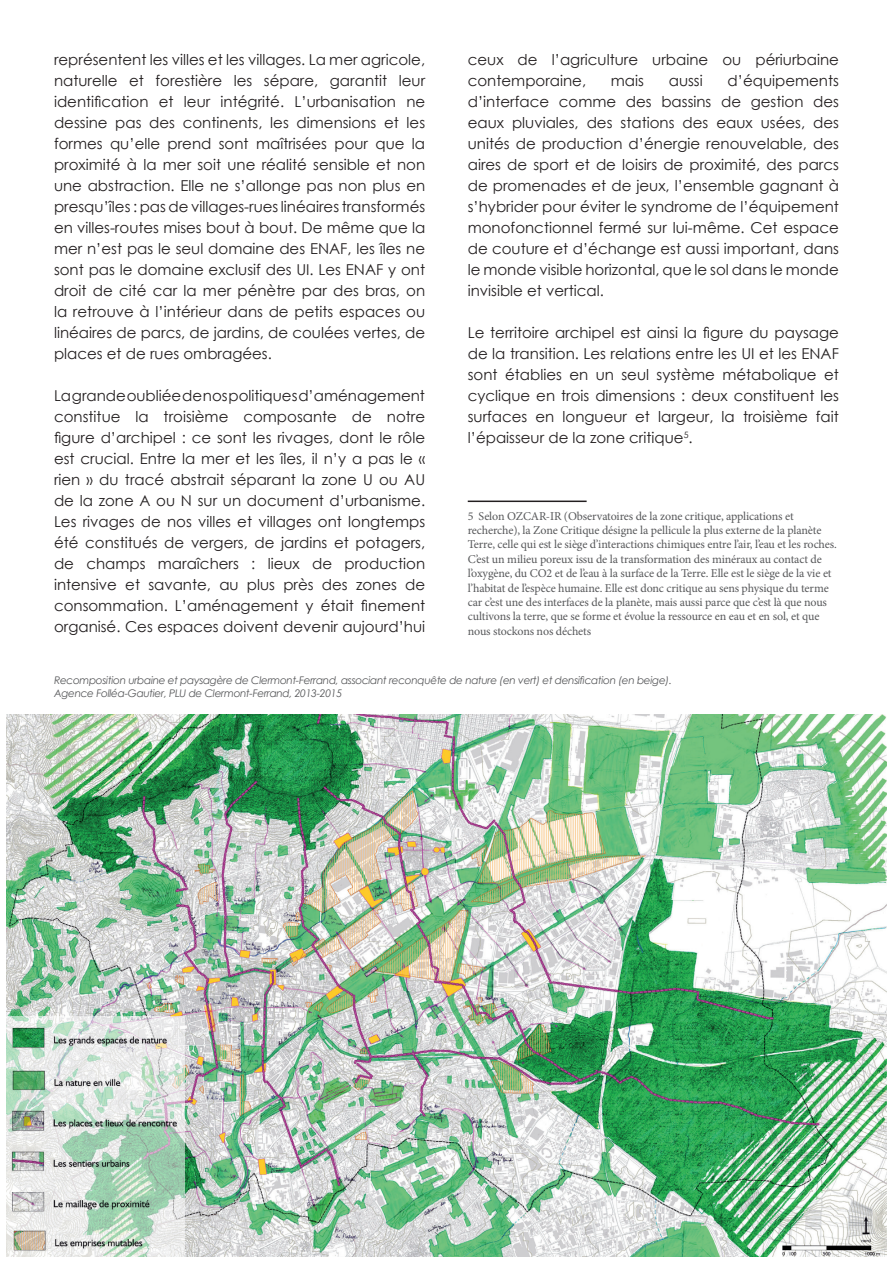
<style>
.page{position:relative;width:893px;height:1263px;background:#fff}
.page>*{position:absolute;margin:0;border:0;box-sizing:border-box;transform-origin:0 0}
.t1{font:15px/21px "Century Gothic";color:#231f20;text-align:justify}
.t2{font:12px/14.4px "Minion Pro";letter-spacing:-.01em;color:#57585a}
.t3{font:italic 10.5px/12.6px "Century Gothic";letter-spacing:-.03em;color:#57585a}
</style>
<div class="page">
<img style="left:6px;top:714px;width:881px;height:543px">
<svg style="left:6px;top:1016px;width:178px;height:241px"></svg>
<img style="left:7px;top:1028px;width:165px;height:29px">
<img style="left:7px;top:1070px;width:121px;height:30px">
<img style="left:7px;top:1111px;width:171px;height:30px">
<img style="left:7px;top:1151px;width:130px;height:30px">
<img style="left:6px;top:1192px;width:147px;height:30px">
<img style="left:12px;top:1231px;width:158px;height:26px">
<hr style="left:468px;top:500px;width:119px;height:2px;background:#231f20">
<p class="t1" style="left:54px;top:49px;width:373px">représentent les villes et les villages. La mer agricole, naturelle et forestière les sépare, garantit leur identification et leur intégrité. L’urbanisation ne dessine pas des continents, les dimensions et les formes qu’elle prend sont maîtrisées pour que la proximité à la mer soit une réalité sensible et non une abstraction. Elle ne s’allonge pas non plus en presqu’îles : pas de villages-rues linéaires transformés en villes-routes mises bout à bout. De même que la mer n’est pas le seul domaine des ENAF, les îles ne sont pas le domaine exclusif des UI. Les ENAF y ont droit de cité car la mer pénètre par des bras, on la retrouve à l’intérieur dans de petits espaces ou linéaires de parcs, de jardins, de coulées vertes, de places et de rues ombragées.</p>
<p class="t1" style="left:54px;top:385px;width:373px">La grande oubliée de nos politiques d’aménagement constitue la troisième composante de notre figure d’archipel : ce sont les rivages, dont le rôle est crucial. Entre la mer et les îles, il n’y a pas le « rien » du tracé abstrait séparant la zone U ou AU de la zone A ou N sur un document d’urbanisme.<br>Les rivages de nos villes et villages ont longtemps été constitués de vergers, de jardins et potagers, de champs maraîchers : lieux de production intensive et savante, au plus près des zones de consommation. L’aménagement y était finement organisé. Ces espaces doivent devenir aujourd’hui</p>
<p class="t1" style="left:468px;top:49px;width:373px">ceux de l’agriculture urbaine ou périurbaine contemporaine,</p>
<p class="t1" style="left:468px;top:70px;width:373px;text-indent:260px">d’équipements d’interface comme des bassins de gestion des eaux pluviales, des stations des eaux usées, des unités de production d’énergie renouvelable, des aires de sport et de loisirs de proximité, des parcs de promenades et de jeux, l’ensemble gagnant à s’hybrider pour éviter le syndrome de l’équipement monofonctionnel fermé sur lui-même. Cet espace de couture et d’échange est aussi important, dans le monde visible horizontal, que le sol dans le monde invisible et vertical.</p>
<p class="t1" style="left:468px;top:322px;width:373px">Le territoire archipel est ainsi la figure du paysage de la transition. Les relations entre les UI et les ENAF sont établies en un seul système métabolique et cyclique en trois dimensions : deux constituent les surfaces en longueur et largeur, la troisième fait l’épaisseur de la zone critique<sup>5</sup>.</p>
<p class="t1" style="left:611px;top:70px;width:35px">mais</p>
<p class="t1" style="left:669px;top:70px;width:36px">aussi</p>
<p class="t2" style="left:468px;top:508px;width:371px">5 Selon OZCAR-IR (Observatoires de la zone critique, applications et recherche), la Zone Critique désigne la pellicule la plus externe de la planète Terre, celle qui est le siège d’interactions chimiques entre l’air, l’eau et les roches.<br>C’est un milieu poreux issu de la transformation des minéraux au contact de l’oxygène, du CO2 et de l’eau à la surface de la Terre. Elle est le siège de la vie et l’habitat de l’espèce humaine. Elle est donc critique au sens physique du terme car c’est une des interfaces de la planète, mais aussi parce que c’est là que nous cultivons la terre, que se forme et évolue la ressource en eau et en sol, et que nous stockons nos déchets</p>
<p class="t3" style="left:54px;top:674px;width:619px">Recomposition urbaine et paysagère de Clermont-Ferrand, associant reconquête de nature (en vert) et densification (en beige).<br>Agence Folléa-Gautier, PLU de Clermont-Ferrand, 2013-2015</p>
</div>
